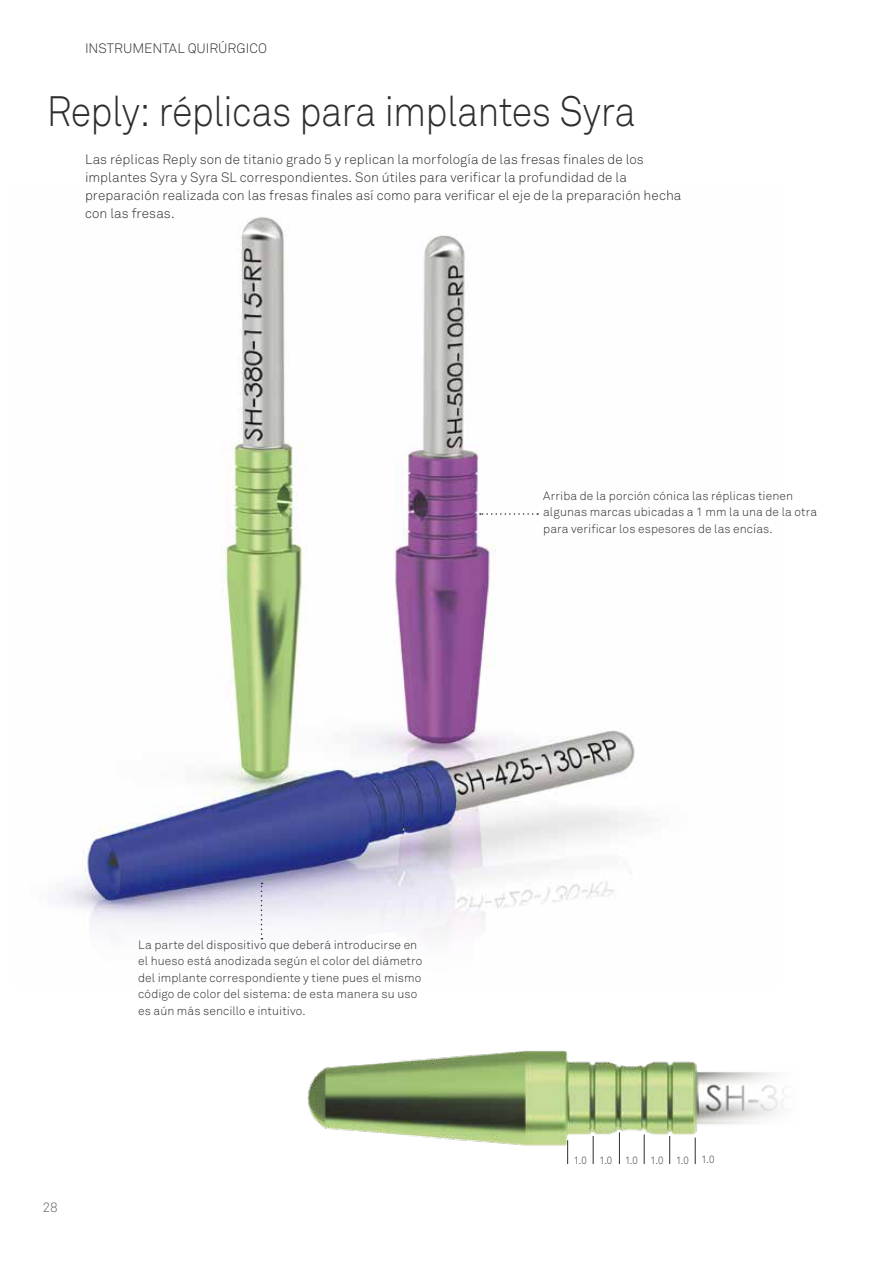
<style>
.page{position:relative;width:893px;height:1263px;background:#fff}
.page>*{position:absolute;margin:0;border:0;box-sizing:border-box;transform-origin:0 0}
.t1{font:42px "Akkurat Light Pro";letter-spacing:-.02em;color:#2e2d30;scale:.9 1}
.t2{font:13.5px/18px "Akkurat Light Pro";letter-spacing:.005em;color:#2e2d30}
.t3{font:13.5px "Akkurat Light Pro";color:#616264}
.t4{font:12px/16.5px "Akkurat Light Pro";letter-spacing:.01em;color:#2e2d30}
.t5{font:10.5px "Akkurat Light Pro";color:#2e2d30;scale:.9 1}
</style>
<div class="page">
<img style="left:56px;top:217px;width:580px;height:723px">
<img style="left:307px;top:1050px;width:477px;height:114px">
<svg style="left:593px;top:1136px;width:1px;height:28px"></svg>
<hr style="left:619px;top:1132px;width:1px;height:32px;background:#2e2d30">
<hr style="left:644px;top:1134px;width:1px;height:30px;background:#2e2d30">
<svg style="left:669px;top:1136px;width:1px;height:28px"></svg>
<svg style="left:695px;top:1137px;width:1px;height:27px"></svg>
<svg style="left:567px;top:1140px;width:1px;height:24px"></svg>
<svg style="left:261px;top:883px;width:1px;height:56px"></svg>
<svg style="left:480px;top:513px;width:58px;height:2px"></svg>
<p class="t2" style="left:85px;top:40px;width:183px">INSTRUMENTAL QUIRÚRGICO</p>
<h1 class="t1" style="left:47px;top:87px;width:656px">Reply: réplicas para implantes Syra</h1>
<p class="t2" style="left:85px;top:150px;width:598px">Las réplicas Reply son de titanio grado 5 y replican la morfología de las fresas finales de los implantes Syra y Syra SL correspondientes. Son útiles para verificar la profundidad de la preparación realizada con las fresas finales así como para verificar el eje de la preparación hecha con las fresas.</p>
<p class="t4" style="left:543px;top:487px;width:275px">Arriba de la porción cónica las réplicas tienen algunas marcas ubicadas a 1 mm la una de la otra para verificar los espesores de las encías.</p>
<p class="t3" style="left:43px;top:1199px;width:17px">28</p>
<p class="t4" style="left:138px;top:937px;width:286px">La parte del dispositivo que deberá introducirse en el hueso está anodizada según el color del diámetro del implante correspondiente y tiene pues el mismo código de color del sistema: de esta manera su uso es aún más sencillo e intuitivo.</p>
<p class="t5" style="left:574px;top:1154px;width:129px">1.0 1.0 1.0 1.0 1.0</p>
<p class="t5" style="left:701px;top:1153px;width:16px">1.0</p>
</div>
